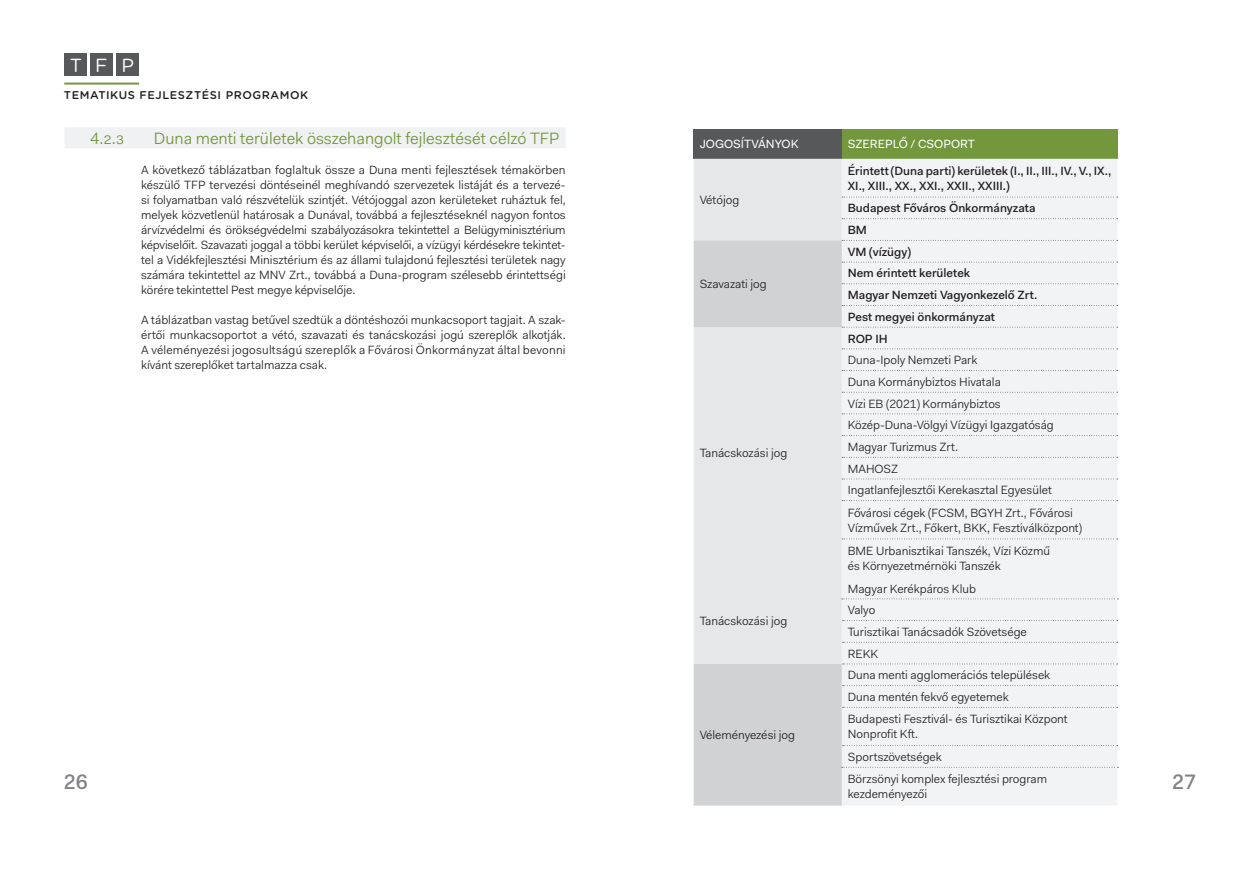
<style>
.page{position:relative;width:1259px;height:893px;background:#fff}
.page>*{position:absolute;margin:0;border:0;box-sizing:border-box;transform-origin:0 0}
.t1{font:500 21px "Fakt Pro";color:#808285}
.t2{font:19.05px "Gotham Rounded";color:#fff}
.alcim3{font:16.5px "Fakt Pro Blond";color:#72973d}
.body_text{font:12px/15px "Fakt Pro Blond";color:#231f20;text-align:justify}
.body_text-2{font:500 12px/15px "Fakt Pro";color:#231f20}
.body_text-3{font:12px "Fakt Pro";color:#fff}
.t3{font:500 11.25px "Gotham Rounded";letter-spacing:.05em;color:#231f20}
</style>
<div class="page">
<div style="left:64px;top:54px;width:23px;height:22px;background:#57585a"></div>
<div style="left:90px;top:54px;width:23px;height:22px;background:#57585a"></div>
<div style="left:117px;top:54px;width:22px;height:22px;background:#57585a"></div>
<hr style="left:64px;top:83px;width:75px;height:2px;background:#72973d">
<div style="left:141px;top:127px;width:425px;height:21px;background:#f0f1f2"></div>
<div style="left:693px;top:129px;width:149px;height:30px;background:#57585a"></div>
<div style="left:842px;top:129px;width:275px;height:30px;background:#72973d"></div>
<div style="left:694px;top:159px;width:148px;height:81px;background:#e6e7e9"></div>
<div style="left:842px;top:159px;width:275px;height:646px;background:#f2f3f4"></div>
<svg style="left:693px;top:240px;width:149px;height:565px;background:#dddee0"></svg>
<svg style="left:842px;top:197px;width:275px;height:1px"></svg>
<svg style="left:842px;top:218px;width:275px;height:1px"></svg>
<svg style="left:842px;top:240px;width:275px;height:1px"></svg>
<svg style="left:842px;top:262px;width:275px;height:1px"></svg>
<svg style="left:842px;top:283px;width:275px;height:1px"></svg>
<svg style="left:842px;top:305px;width:275px;height:1px"></svg>
<svg style="left:842px;top:327px;width:275px;height:1px"></svg>
<svg style="left:842px;top:348px;width:275px;height:1px"></svg>
<svg style="left:842px;top:370px;width:275px;height:1px"></svg>
<svg style="left:842px;top:392px;width:275px;height:1px"></svg>
<svg style="left:842px;top:414px;width:275px;height:1px"></svg>
<svg style="left:842px;top:435px;width:275px;height:1px"></svg>
<svg style="left:842px;top:457px;width:275px;height:1px"></svg>
<svg style="left:842px;top:479px;width:275px;height:1px"></svg>
<svg style="left:842px;top:500px;width:275px;height:1px"></svg>
<svg style="left:842px;top:539px;width:275px;height:1px"></svg>
<svg style="left:842px;top:642px;width:275px;height:1px"></svg>
<svg style="left:842px;top:664px;width:275px;height:1px"></svg>
<svg style="left:842px;top:685px;width:275px;height:1px"></svg>
<svg style="left:842px;top:707px;width:275px;height:1px"></svg>
<svg style="left:842px;top:598px;width:276px;height:1px"></svg>
<svg style="left:842px;top:620px;width:275px;height:1px"></svg>
<svg style="left:842px;top:745px;width:275px;height:1px"></svg>
<svg style="left:842px;top:767px;width:276px;height:1px"></svg>
<div style="left:65px;top:127px;width:76px;height:21px;background:#f0f1f2"></div>
<h2 class="t2" style="left:70px;top:52px;width:66px">TFP</h2>
<p class="t3" style="left:64px;top:87px;width:246px">TEMATIKUS FEJLESZTÉSI PROGRAMOK</p>
<p class="alcim3" style="left:154px;top:127px;width:407px">Duna menti területek összehangolt fejlesztését célzó TFP</p>
<p class="body_text" style="left:141px;top:162px;width:426px">A következő táblázatban foglaltuk össze a Duna menti fejlesztések témakörben készülő TFP tervezési döntéseinél meghívandó szervezetek listáját és a tervezé&shy;si folyamatban való részvételük szintjét. Vétójoggal azon kerületeket ruháztuk fel, melyek közvetlenül határosak a Dunával, továbbá a fejlesztéseknél nagyon fontos árvízvédelmi és örökségvédelmi szabályozásokra tekintettel a Belügyminisztérium képviselőit. Szavazati joggal a többi kerület képviselői, a vízügyi kérdésekre tekintet&shy;tel a Vidékfejlesztési Minisztérium és az állami tulajdonú fejlesztési területek nagy számára tekintettel az MNV Zrt., továbbá a Duna-program szélesebb érintettségi körére tekintettel Pest megye képviselője.</p>
<p class="body_text" style="left:141px;top:312px;width:426px">A táblázatban vastag betűvel szedtük a döntéshozói munkacsoport tagjait. A szak&shy;értői munkacsoportot a vétó, szavazati és tanácskozási jogú szereplők alkotják.<br>A véleményezési jogosultságú szereplők a Fővárosi Önkormányzat által bevonni kívánt szereplőket tartalmazza csak.</p>
<p class="alcim3" style="left:90px;top:127px;width:36px">4.2.3</p>
<p class="t3" style="left:65px;top:191px;width:246px">TEMATIKUS FEJLESZTÉSI PROGRAMOK</p>
<p class="body_text-3" style="left:699px;top:136px;width:100px">JOGOSÍTVÁNYOK</p>
<p class="body_text-3" style="left:848px;top:136px;width:129px">SZEREPLŐ / CSOPORT</p>
<p class="body_text" style="left:699px;top:192px;width:41px">Vétójog</p>
<p class="body_text" style="left:699px;top:277px;width:69px">Szavazati jog</p>
<p class="body_text" style="left:699px;top:445px;width:89px">Tanácskozási jog</p>
<p class="body_text-2" style="left:848px;top:163px;width:265px">Érintett (Duna parti) kerületek (I., II., III., IV., V., IX.,<br>XI., XIII., XX., XXI., XXII., XXIII.)</p>
<p class="body_text-2" style="left:848px;top:201px;width:189px">Budapest Főváros Önkormányzata</p>
<p class="body_text-2" style="left:848px;top:222px;width:21px">BM</p>
<p class="body_text-2" style="left:848px;top:244px;width:65px">VM (vízügy)</p>
<p class="body_text-2" style="left:848px;top:266px;width:124px">Nem érintett kerületek</p>
<p class="body_text-2" style="left:848px;top:287px;width:191px">Magyar Nemzeti Vagyonkezelő Zrt.</p>
<p class="body_text-2" style="left:848px;top:309px;width:149px">Pest megyei önkormányzat</p>
<p class="body_text-2" style="left:848px;top:331px;width:41px">ROP IH</p>
<p class="body_text" style="left:848px;top:352px;width:131px">Duna-Ipoly Nemzeti Park</p>
<p class="body_text" style="left:848px;top:374px;width:155px">Duna Kormánybiztos Hivatala</p>
<p class="body_text" style="left:848px;top:396px;width:154px">Vízi EB (2021) Kormánybiztos</p>
<p class="body_text" style="left:848px;top:418px;width:207px">Közép-Duna-Völgyi Vízügyi Igazgatóság</p>
<p class="body_text" style="left:848px;top:439px;width:112px">Magyar Turizmus Zrt.</p>
<p class="body_text" style="left:848px;top:461px;width:52px">MAHOSZ</p>
<p class="body_text" style="left:848px;top:483px;width:205px">Ingatlanfejlesztői Kerekasztal Egyesület</p>
<p class="body_text" style="left:848px;top:505px;width:227px">Fővárosi cégek (FCSM, BGYH Zrt., Fővárosi</p>
<p class="body_text" style="left:848px;top:520px;width:236px">Vízművek Zrt., Főkert, BKK, Fesztiválközpont)</p>
<p class="body_text" style="left:848px;top:543px;width:204px">BME Urbanisztikai Tanszék, Vízi Közmű</p>
<p class="body_text" style="left:848px;top:558px;width:154px">és Környezetmérnöki Tanszék</p>
<p class="body_text" style="left:699px;top:613px;width:89px">Tanácskozási jog</p>
<p class="body_text" style="left:848px;top:581px;width:130px">Magyar Kerékpáros Klub</p>
<p class="body_text" style="left:848px;top:602px;width:29px">Valyo</p>
<p class="body_text" style="left:848px;top:624px;width:181px">Turisztikai Tanácsadók Szövetsége</p>
<p class="body_text" style="left:848px;top:646px;width:32px">REKK</p>
<p class="body_text" style="left:848px;top:668px;width:204px">Duna menti agglomerációs települések</p>
<p class="body_text" style="left:848px;top:689px;width:162px">Duna mentén fekvő egyetemek</p>
<p class="body_text" style="left:848px;top:712px;width:221px">Budapesti Fesztivál- és Turisztikai Központ</p>
<p class="body_text" style="left:848px;top:727px;width:72px">Nonprofit Kft.</p>
<p class="body_text" style="left:848px;top:749px;width:95px">Sportszövetségek</p>
<p class="body_text" style="left:848px;top:772px;width:201px">Börzsönyi komplex fejlesztési program</p>
<p class="body_text" style="left:848px;top:787px;width:81px">kezdeményezői</p>
<p class="body_text" style="left:699px;top:727px;width:97px">Véleményezési jog</p>
<h1 class="t1" style="left:64px;top:768px;width:25px">26</h1>
<h1 class="t1" style="left:1172px;top:768px;width:25px">27</h1>
</div>
